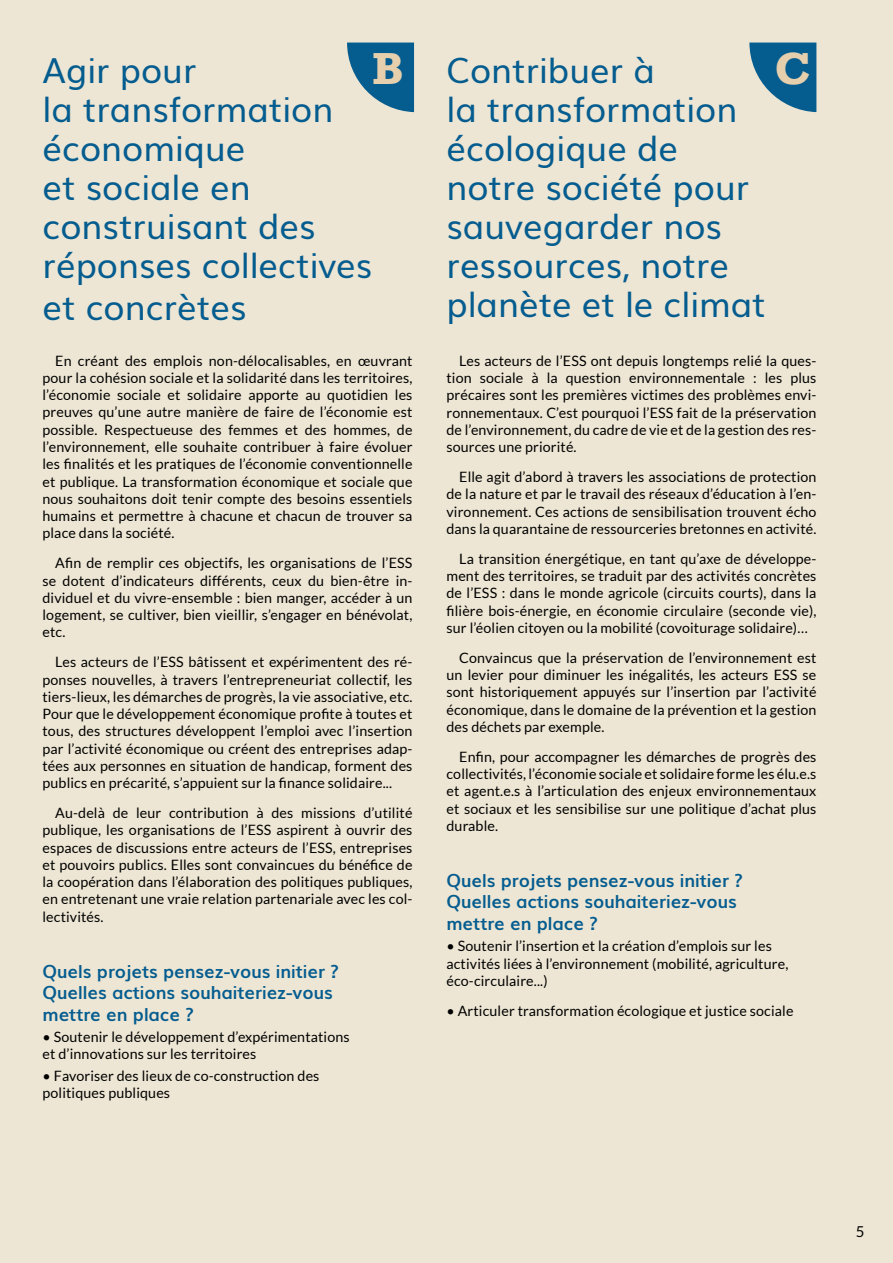
<style>
.page{position:relative;width:893px;height:1263px;background:#ede6d4}
.page>*{position:absolute;margin:0;border:0;box-sizing:border-box;transform-origin:0 0}
.t1{font:700 46.05px "Rockwell";color:#e6cfad}
.t2{font:34.5px/39px "Muli";color:#045c8f}
.t3{font:700 18px/21.6px "Muli";color:#045c8f}
.t4{font:15px "Lato";color:#000}
.t5{font:14.25px/17.2px "Lato";letter-spacing:.01em;color:#000;text-align:justify}
</style>
<div class="page">
<svg style="left:347px;top:43px;width:67px;height:69px"></svg>
<svg style="left:749px;top:43px;width:67px;height:69px"></svg>
<h1 class="t1" style="left:372px;top:41px;width:34px">B</h1>
<h1 class="t1" style="left:775px;top:41px;width:37px">C</h1>
<h2 class="t2" style="left:446px;top:48px;width:321px">Contribuer à<br>la transformation écologique de notre société pour sauvegarder nos ressources, notre planète et le climat</h2>
<h2 class="t2" style="left:43px;top:48px;width:331px">Agir pour<br>la transformation économique<br>et sociale en construisant des réponses collectives</h2>
<h2 class="t2" style="left:43px;top:285px;width:205px">et concrètes</h2>
<p class="t5" style="left:43px;top:352px;width:371px;text-indent:13px">En créant des emplois non-délocalisables, en œuvrant pour la cohésion sociale et la solidarité dans les territoires, l’économie sociale et solidaire apporte au quotidien les preuves qu’une autre manière de faire de l’économie est possible. Respectueuse des femmes et des hommes, de l’environnement, elle souhaite contribuer à faire évoluer les finalités et les pratiques de l’économie conventionnelle et publique. La transformation économique et sociale que nous souhaitons doit tenir compte des besoins essentiels humains et permettre à chacune et chacun de trouver sa place dans la société.</p>
<p class="t5" style="left:43px;top:554px;width:371px;text-indent:13px">Afin de remplir ces objectifs, les organisations de l’ESS se dotent d’indicateurs différents, ceux du bien-être in&shy;dividuel et du vivre-ensemble : bien manger, accéder à un logement, se cultiver, bien vieillir, s’engager en bénévolat, etc.</p>
<p class="t5" style="left:43px;top:653px;width:371px;text-indent:13px">Les acteurs de l’ESS bâtissent et expérimentent des ré&shy;ponses nouvelles, à travers l’entrepreneuriat collectif, les tiers-lieux, les démarches de progrès, la vie associative, etc.<br>Pour que le développement économique profite à toutes et tous, des structures développent l’emploi avec l’insertion par l’activité économique ou créent des entreprises adap&shy;tées aux personnes en situation de handicap, forment des publics en précarité, s’appuient sur la finance solidaire...</p>
<p class="t5" style="left:43px;top:804px;width:371px;text-indent:13px">Au-delà de leur contribution à des missions d’utilité publique, les organisations de l’ESS aspirent à ouvrir des espaces de discussions entre acteurs de l’ESS, entreprises et pouvoirs publics. Elles sont convaincues du bénéfice de la coopération dans l’élaboration des politiques publiques, en entretenant une vraie relation partenariale avec les col&shy;lectivités.</p>
<p class="t3" style="left:43px;top:959px;width:298px">Quels projets pensez-vous initier ?<br>Quelles actions souhaiteriez-vous mettre en place ?</p>
<p class="t5" style="left:43px;top:1028px;width:309px">• Soutenir le développement d’expérimentations et d’innovations sur les territoires</p>
<p class="t5" style="left:43px;top:1067px;width:278px">• Favoriser des lieux de co-construction des politiques publiques</p>
<p class="t5" style="left:446px;top:352px;width:371px;text-indent:13px">Les acteurs de l’ESS ont depuis longtemps relié la ques&shy;tion sociale à la question environnementale : les plus précaires sont les premières victimes des problèmes envi&shy;ronnementaux. C’est pourquoi l’ESS fait de la préservation de l’environnement, du cadre de vie et de la gestion des res&shy;sources une priorité.</p>
<p class="t5" style="left:446px;top:468px;width:371px;text-indent:13px">Elle agit d’abord à travers les associations de protection de la nature et par le travail des réseaux d’éducation à l’en&shy;vironnement. Ces actions de sensibilisation trouvent écho dans la quarantaine de ressourceries bretonnes en activité.</p>
<p class="t5" style="left:446px;top:550px;width:371px;text-indent:13px">La transition énergétique, en tant qu’axe de développe&shy;ment des territoires, se traduit par des activités concrètes de l’ESS : dans le monde agricole (circuits courts), dans la filière bois-énergie, en économie circulaire (seconde vie), sur l’éolien citoyen ou la mobilité (covoiturage solidaire)…</p>
<p class="t5" style="left:446px;top:649px;width:371px;text-indent:13px">Convaincus que la préservation de l’environnement est un levier pour diminuer les inégalités, les acteurs ESS se sont historiquement appuyés sur l’insertion par l’activité économique, dans le domaine de la prévention et la gestion des déchets par exemple.</p>
<p class="t5" style="left:446px;top:748px;width:371px;text-indent:13px">Enfin, pour accompagner les démarches de progrès des collectivités, l’économie sociale et solidaire forme les élu.e.s et agent.e.s à l’articulation des enjeux environnementaux et sociaux et les sensibilise sur une politique d’achat plus durable.</p>
<p class="t3" style="left:446px;top:868px;width:298px">Quels projets pensez-vous initier ?<br>Quelles actions souhaiteriez-vous mettre en place ?</p>
<p class="t5" style="left:446px;top:937px;width:343px;text-align:left">• Soutenir l’insertion et la création d’emplois sur les activités liées à l’environnement (mobilité, agriculture, éco-circulaire...)</p>
<p class="t5" style="left:446px;top:1002px;width:349px">• Articuler transformation écologique et justice sociale</p>
<p class="t4" style="left:856px;top:1223px;width:10px">5</p>
</div>
